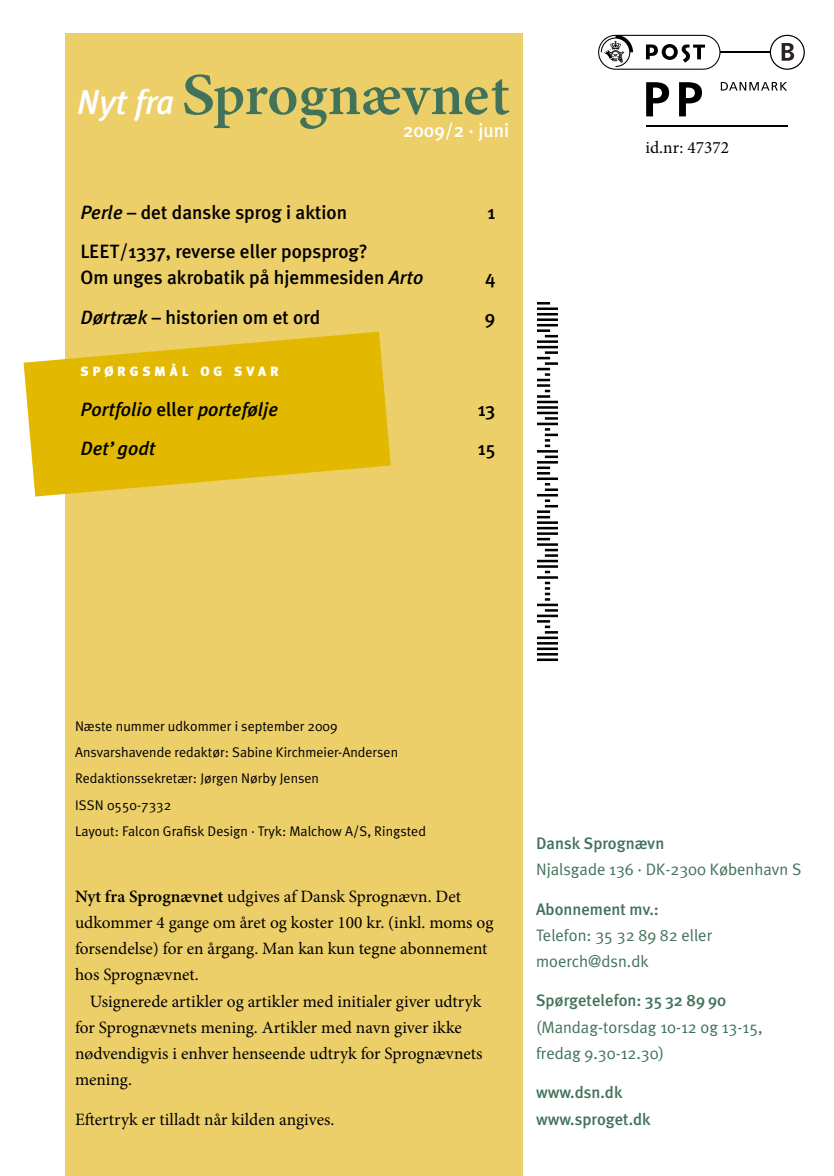
<style>
.page{position:relative;width:834px;height:1176px;background:#fff}
.page>*{position:absolute;margin:0;border:0;box-sizing:border-box;transform-origin:0 0}
.t1{font:italic 500 34.48px "Meta Plus";color:#fff}
.t2{font:500 19.25px/26.2px "Meta Plus";color:#000}
.t3{font:italic 500 19.25px "Meta Plus";color:#000}
.t4{font:500 19.25px "Meta Plus";color:#fff}
.t5{font:17.32px/26.2px "Minion Pro";color:#000}
.t6{font:16.62px/26.2px "Meta Plus Normal";color:#42735b}
.t7{font:500 16.62px/26.2px "Meta Plus";color:#42735b}
.t8{font:14px/26.2px "Meta Plus Normal";color:#000}
.t9{font:900 13.47px "Meta Plus";letter-spacing:.285em;color:#fff}
.s1{font-style:italic}
.s2{font-style:normal}
.s3{font-weight:600}
</style>
<div class="page">
<div style="left:66px;top:34px;width:456px;height:1142px;background:#edcf69"></div>
<svg style="left:24px;top:332px;width:366px;height:164px;fill:#e2b900"></svg>
<svg style="left:184px;top:74px;width:325px;height:55px"></svg>
<svg style="left:720px;top:82px;width:67px;height:9px"></svg>
<hr style="left:719px;top:52px;width:68px;height:1px;background:#000">
<hr style="left:645px;top:125px;width:142px;height:2px;background:#000">
<svg style="left:646px;top:82px;width:23px;height:34px"></svg>
<svg style="left:679px;top:82px;width:23px;height:34px"></svg>
<svg style="left:598px;top:35px;width:122px;height:35px"></svg>
<div style="left:770px;top:35px;width:34px;height:34px;background:#fff;border-radius:50%"></div>
<div style="left:769px;top:35px;width:35px;height:35px;border:1px solid #000;border-radius:50%"></div>
<svg style="left:781px;top:43px;width:13px;height:18px"></svg>
<img style="left:537px;top:303px;width:21px;height:359px">
<h1 class="t1" style="left:77px;top:82px;width:99px">Nyt fra</h1>
<p class="t4" style="left:403px;top:119px;width:108px">2009/2 · juni</p>
<p class="t2" style="left:80px;top:199px;width:268px"><span class="s1">Perle</span> – det danske sprog i aktion</p>
<p class="t2" style="left:487px;top:199px;width:9px">1</p>
<p class="t2" style="left:80px;top:238px;width:344px">LEET/1337, reverse eller popsprog?<br>Om unges akrobatik på hjemmesiden <span class="s1">Arto</span></p>
<p class="t2" style="left:485px;top:264px;width:12px">4</p>
<p class="t2" style="left:80px;top:304px;width:241px"><span class="s1">Dørtræk</span> – historien om et ord</p>
<p class="t2" style="left:485px;top:304px;width:12px">9</p>
<p class="t9" style="left:80px;top:364px;width:199px">SPØRGSMÅL OG SVAR</p>
<p class="t3" style="left:80px;top:398px;width:199px">Portfolio <span class="s2">eller</span> portefølje</p>
<p class="t2" style="left:477px;top:396px;width:19px">13</p>
<p class="t3" style="left:80px;top:437px;width:76px">Det’ godt</p>
<p class="t2" style="left:477px;top:435px;width:19px">15</p>
<p class="t5" style="left:645px;top:135px;width:85px">id.nr: 47372</p>
<p class="t8" style="left:75px;top:713px;width:352px">Næste nummer udkommer i september 2009<br>Ansvarshavende redaktør: Sabine Kirchmeier-Andersen Redaktionssekretær: Jørgen Nørby Jensen<br>ISSN 0550-7332<br>Layout: Falcon Grafisk Design · Tryk: Malchow A/S, Ringsted</p>
<p class="t5" style="left:75px;top:883px;width:420px"><span class="s3">Nyt fra Sprognævnet</span> udgives af Dansk Sprognævn. Det udkommer 4 gange om året og koster 100 kr. (inkl. moms og forsendelse) for en årgang. Man kan kun tegne abonnement hos Sprognævnet.</p>
<p class="t5" style="left:75px;top:988px;width:409px;text-indent:15px">Usignerede artikler og artikler med initialer giver udtryk for Sprognævnets mening. Artikler med navn giver ikke nødvendigvis i enhver henseende udtryk for Sprognævnets mening.</p>
<p class="t5" style="left:75px;top:1106px;width:261px">Eftertryk er tilladt når kilden angives.</p>
<p class="t7" style="left:536px;top:830px;width:130px">Dansk Sprognævn</p>
<p class="t6" style="left:536px;top:856px;width:267px">Njalsgade 136 · DK-2300 København S</p>
<p class="t7" style="left:536px;top:895px;width:124px">Abonnement mv.:</p>
<p class="t6" style="left:536px;top:921px;width:178px">Telefon: 35 32 89 82 eller moerch@dsn.dk</p>
<p class="t7" style="left:536px;top:987px;width:192px">Spørgetelefon: 35 32 89 90</p>
<p class="t6" style="left:536px;top:1013px;width:228px">(Mandag-torsdag 10-12 og 13-15, fredag 9.30-12.30)</p>
<p class="t7" style="left:536px;top:1079px;width:116px">www.dsn.dk www.sproget.dk</p>
</div>
